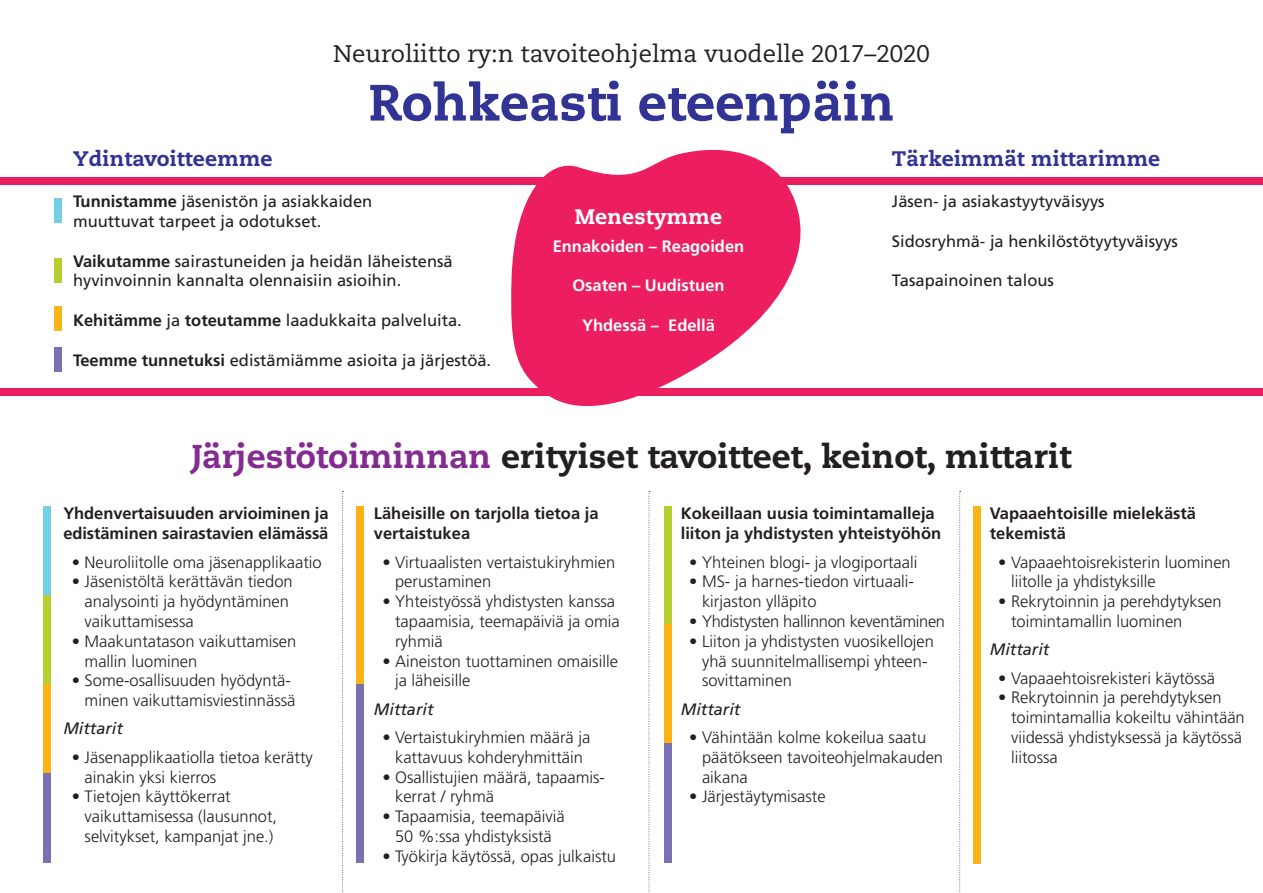
<style>
.page{position:relative;width:1263px;height:893px;background:#fff}
.page>*{position:absolute;margin:0;border:0;box-sizing:border-box;transform-origin:0 0}
.Ots1{font:800 51px "Caecilia LT Std";color:#313494}
.Ots1_sisäsivu{font:800 33px "Caecilia LT Std";color:#231f20}
.Ots2{font:24px "Caecilia LT Std";color:#231f20}
.Ots3_etusivu{font:800 21px "Caecilia LT Std";letter-spacing:.01em;color:#313494}
.Ots3_etusivu-2{font:800 21px "Caecilia LT Std";letter-spacing:.01em;color:#fff}
.t1{font:300 16.5px/19.8px "Frutiger LT Std";color:#231f20}
.Leipis_vas{font:16.5px/19.8px "Frutiger LT Std";color:#231f20}
.Ots4_vasen_tasaus{font:700 16.5px/19.8px "Frutiger LT Std";color:#231f20}
.Leipis{font:700 16.5px "Frutiger LT Std";color:#fff}
.t2{font:300 16.5px "Frutiger LT Std";letter-spacing:-.02em;color:#231f20}
.Mittarit{font:italic 16.5px "Frutiger LT Std";color:#231f20}
.s1{font-weight:700}
.s2{color:#832b91}
</style>
<div class="page">
<div style="left:43px;top:506px;width:8px;height:89px;background:#74cfe4"></div>
<div style="left:43px;top:595px;width:8px;height:90px;background:#b6cf2f"></div>
<div style="left:664px;top:506px;width:8px;height:119px;background:#b6cf2f"></div>
<div style="left:43px;top:685px;width:8px;height:89px;background:#fbb316"></div>
<div style="left:664px;top:625px;width:8px;height:119px;background:#fbb316"></div>
<div style="left:973px;top:506px;width:7px;height:357px;background:#fbb316"></div>
<div style="left:357px;top:506px;width:7px;height:179px;background:#fbb316"></div>
<div style="left:43px;top:774px;width:8px;height:89px;background:#7872b5"></div>
<div style="left:664px;top:744px;width:8px;height:119px;background:#7872b5"></div>
<div style="left:357px;top:684px;width:7px;height:179px;background:#7872b5"></div>
<svg style="left:342px;top:491px;width:2px;height:402px"></svg>
<svg style="left:649px;top:491px;width:1px;height:402px"></svg>
<svg style="left:959px;top:491px;width:2px;height:402px"></svg>
<div style="left:0;top:177px;width:1263px;height:8px;background:#ed1e60"></div>
<div style="left:0;top:388px;width:1263px;height:8px;background:#ed1e60"></div>
<div style="left:54px;top:198px;width:7px;height:25px;background:#74cfe4"></div>
<div style="left:54px;top:258px;width:7px;height:25px;background:#b6cf2f"></div>
<div style="left:54px;top:306px;width:7px;height:25px;background:#fbb316"></div>
<div style="left:54px;top:347px;width:7px;height:25px;background:#7872b5"></div>
<svg style="left:511px;top:149px;width:290px;height:257px;fill:#ed1e60"></svg>
<p class="Ots2" style="left:333px;top:40px;width:598px">Neuroliitto ry:n tavoiteohjelma vuodelle 2017–2020</p>
<p class="Ots1" style="left:368px;top:71px;width:527px">Rohkeasti eteenpäin</p>
<p class="Ots3_etusivu" style="left:73px;top:146px;width:201px">Ydintavoitteemme</p>
<p class="Leipis_vas" style="left:73px;top:192px;width:301px"><span class="s1">Tunnistamme</span> jäsenistön ja asiakkaiden muuttuvat tarpeet ja odotukset.</p>
<p class="Leipis_vas" style="left:73px;top:251px;width:381px"><span class="s1">Vaikutamme</span> sairastuneiden ja heidän läheistensä hyvinvoinnin kannalta olennaisiin asioihin.</p>
<p class="Leipis_vas" style="left:73px;top:310px;width:390px"><span class="s1">Kehitämme</span> ja <span class="s1">toteutamme</span> laadukkaita palveluita.</p>
<p class="Leipis_vas" style="left:73px;top:350px;width:420px"><span class="s1">Teemme tunnetuksi</span> edistämiämme asioita ja järjestöä.</p>
<p class="Ots3_etusivu-2" style="left:575px;top:203px;width:149px">Menestymme</p>
<p class="Leipis" style="left:553px;top:236px;width:193px">Ennakoiden – Reagoiden</p>
<p class="Leipis" style="left:572px;top:276px;width:154px">Osaten – Uudistuen</p>
<p class="Leipis" style="left:582px;top:316px;width:134px">Yhdessä – Edellä</p>
<p class="Ots3_etusivu" style="left:892px;top:146px;width:270px">Tärkeimmät mittarimme</p>
<p class="Leipis_vas" style="left:892px;top:192px;width:214px">Jäsen- ja asiakastyytyväisyys</p>
<p class="Leipis_vas" style="left:892px;top:231px;width:288px">Sidosryhmä- ja henkilöstötyytyväisyys</p>
<p class="Leipis_vas" style="left:892px;top:271px;width:163px">Tasapainoinen talous</p>
<p class="Ots1_sisäsivu" style="left:192px;top:436px;width:881px"><span class="s2">Järjestötoiminnan</span> erityiset tavoitteet, keinot, mittarit</p>
<p class="Ots4_vasen_tasaus" style="left:63px;top:504px;width:267px">Yhdenvertaisuuden arvioiminen ja edistäminen sairastavien elämässä</p>
<p class="t1" style="left:72px;top:552px;width:251px">• Neuroliitolle oma jäsenapplikaatio</p>
<p class="t1" style="left:85px;top:572px;width:210px;text-indent:-13px">• Jäsenistöltä kerättävän tiedon analysointi ja hyödyntäminen vaikuttamisessa</p>
<p class="t1" style="left:85px;top:631px;width:213px;text-indent:-13px">• Maakuntatason vaikuttamisen mallin luominen</p>
<p class="t1" style="left:72px;top:671px;width:225px;text-align:right">• Some-osallisuuden hyödyntä&shy;minen vaikuttamisviestinnässä</p>
<p class="Mittarit" style="left:63px;top:719px;width:61px">Mittarit</p>
<p class="t1" style="left:85px;top:747px;width:230px;text-indent:-13px">• Jäsenapplikaatiolla tietoa kerätty ainakin yksi kierros</p>
<p class="t1" style="left:85px;top:787px;width:194px;text-indent:-13px">• Tietojen käyttökerrat vaikuttamisessa (lausunnot, selvitykset, kampanjat jne.)</p>
<p class="Ots4_vasen_tasaus" style="left:374px;top:504px;width:226px">Läheisille on tarjolla tietoa ja vertaistukea</p>
<p class="t1" style="left:395px;top:552px;width:222px;text-indent:-13px">• Virtuaalisten vertaistukiryhmien perustaminen</p>
<p class="t1" style="left:395px;top:592px;width:226px;text-indent:-13px">• Yhteistyössä yhdistysten kanssa tapaamisia, teemapäiviä ja omia ryhmiä</p>
<p class="t1" style="left:395px;top:651px;width:224px;text-indent:-13px">• Aineiston tuottaminen omaisille ja läheisille</p>
<p class="Mittarit" style="left:374px;top:699px;width:61px">Mittarit</p>
<p class="t1" style="left:382px;top:728px;width:209px;text-align:center">• Vertaistukiryhmien määrä ja kattavuus kohderyhmittäin</p>
<p class="t1" style="left:395px;top:767px;width:210px;text-indent:-13px">• Osallistujien määrä, tapaamis&shy;kerrat / ryhmä</p>
<p class="t1" style="left:382px;top:807px;width:184px;text-align:center">• Tapaamisia, teemapäiviä<br>50 %:ssa yhdistyksistä</p>
<p class="t1" style="left:382px;top:846px;width:235px">• Työkirja käytössä, opas julkaistu</p>
<p class="Ots4_vasen_tasaus" style="left:681px;top:504px;width:262px">Kokeillaan uusia toimintamalleja liiton ja yhdistysten yhteistyöhön</p>
<p class="t1" style="left:689px;top:552px;width:230px">• Yhteinen blogi- ja vlogiportaali</p>
<p class="t1" style="left:702px;top:572px;width:214px;text-indent:-13px">• MS- ja harnes-tiedon virtuaali&shy;kirjaston ylläpito</p>
<p class="t2" style="left:689px;top:612px;width:257px">• Yhdistysten hallinnon keventäminen</p>
<p class="t1" style="left:702px;top:631px;width:233px;text-indent:-13px">• Liiton ja yhdistysten vuosikellojen yhä suunnitelmallisempi yhteen&shy;sovittaminen</p>
<p class="Mittarit" style="left:681px;top:699px;width:61px">Mittarit</p>
<p class="t1" style="left:702px;top:728px;width:243px;text-indent:-13px">• Vähintään kolme kokeilua saatu päätökseen tavoiteohjelmakauden aikana</p>
<p class="t1" style="left:689px;top:787px;width:138px">• Järjestäytymisaste</p>
<p class="Ots4_vasen_tasaus" style="left:990px;top:504px;width:208px">Vapaaehtoisille mielekästä tekemistä</p>
<p class="t1" style="left:1011px;top:552px;width:221px;text-indent:-13px">• Vapaaehtoisrekisterin luominen liitolle ja yhdistyksille</p>
<p class="t1" style="left:1011px;top:592px;width:212px;text-indent:-13px">• Rekrytoinnin ja perehdytyksen toimintamallin luominen</p>
<p class="Mittarit" style="left:990px;top:640px;width:61px">Mittarit</p>
<p class="t1" style="left:998px;top:668px;width:218px">• Vapaaehtoisrekisteri käytössä</p>
<p class="t1" style="left:1011px;top:688px;width:235px;text-indent:-13px">• Rekrytoinnin ja perehdytyksen toimintamallia kokeiltu vähintään viidessä yhdistyksessä ja käytössä liitossa</p>
</div>
